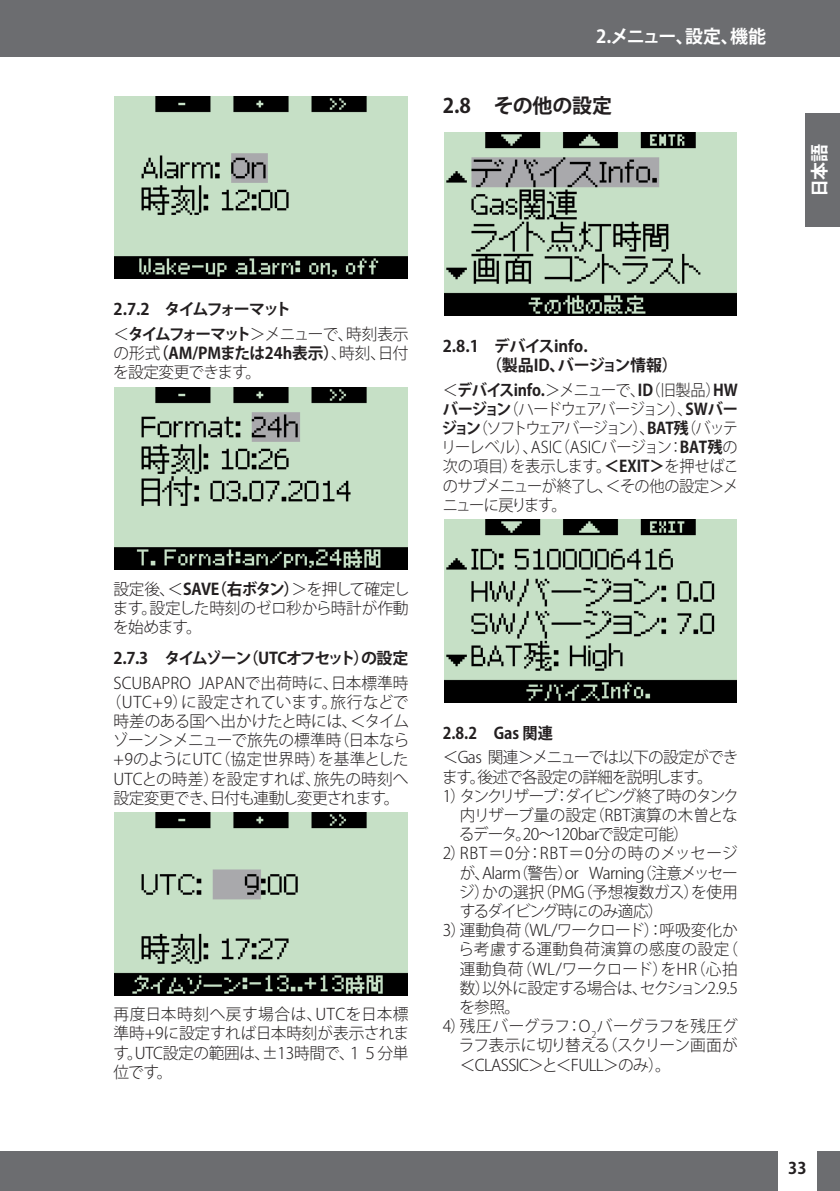
<style>
.page{position:relative;width:840px;height:1191px;background:#fff}
.page>*{position:absolute;margin:0;border:0;box-sizing:border-box;transform-origin:0 0}
.sottotitolo-1{font:700 20px "Koz Go Pro";letter-spacing:-.01em;color:#231f20}
.t1{font:700 18px "Koz Go Pro";letter-spacing:-.04em;color:#fff}
.NORMALE{font:300 16px/19.2px "Koz Go Pro";letter-spacing:-.03em;color:#231f20;text-align:justify}
.NORMALE-2{font:300 16px/19.2px "Koz Go Pro";letter-spacing:-.03em;color:#231f20;text-align:justify;scale:.95 1}
.NORMALE-3{font:300 16px/19.2px "Koz Go Pro";letter-spacing:-.005em;color:#231f20;text-align:center}
.sottotitolo-2{font:700 16px/19.2px "Koz Go Pro";letter-spacing:-.015em;color:#231f20}
.sottotitolo-2-2{font:700 16px "Koz Go Pro";letter-spacing:-.1em;color:#231f20}
.sottotitolo-2-3{font:700 16px "Koz Go Pro";letter-spacing:-.12em;color:#231f20}
.sottotitolo-2-4{font:700 16px "Koz Go Pro";letter-spacing:-.05em;color:#231f20;scale:.95 1}
.sottotitolo-2-5{font:700 16px "Koz Go Pro";letter-spacing:-.05em;color:#231f20}
.s1{font-weight:700}
</style>
<div class="page">
<div style="left:0;top:0;width:839px;height:57px;background:#6c6d70"></div>
<div style="left:0;top:1151px;width:777px;height:40px;background:#6c6d70"></div>
<div style="left:816px;top:1151px;width:23px;height:40px;background:#6c6d70"></div>
<div style="left:805px;top:113px;width:34px;height:114px;background:#6c6d70"></div>
<img style="left:115px;top:96px;width:292px;height:183px">
<img style="left:115px;top:387px;width:292px;height:183px">
<img style="left:115px;top:812px;width:292px;height:183px">
<img style="left:444px;top:133px;width:291px;height:182px">
<img style="left:444px;top:520px;width:291px;height:182px">
<p class="t1" style="left:596px;top:25px;width:171px">2.メニュー、設定、機能</p>
<p class="sottotitolo-1" style="left:442px;top:92px;width:171px">2.8 その他の設定</p>
<p class="t1" style="left:807px;top:197px;width:55px;rotate:-90deg">日本語</p>
<p class="sottotitolo-2-3" style="left:113px;top:299px;width:179px">2.7.2 タイムフォーマット</p>
<p class="NORMALE" style="left:113px;top:325px;width:297px">＜<span class="s1">タイムフォーマット</span>＞メニューで、時刻表示の形式<span class="s1">（AM/PMまたは24h表示）</span>、時刻、日付を設定変更できます。</p>
<p class="NORMALE" style="left:113px;top:579px;width:298px">設定後、＜<span class="s1">SAVE（右ボタン）</span>＞を押して確定します。設定した時刻のゼロ秒から時計が作動を始めます。</p>
<p class="sottotitolo-2-2" style="left:113px;top:647px;width:296px">2.7.3 タイムゾーン（UTCオフセット）の設定</p>
<p class="NORMALE-3" style="left:106px;top:673px;width:305px">SCUBAPRO JAPANで出荷時に、日本標準時（UTC+9）に設定されています。旅行などで時差のある国へ出かけたと時には、＜タイムゾーン＞メニューで旅先の標準時（日本なら+9のようにUTC（協定世界時）を基準とした<br>UTCとの時差）を設定すれば、旅先の時刻へ設定変更でき、日付も連動し変更されます。</p>
<p class="NORMALE" style="left:113px;top:1004px;width:297px">再度日本時刻へ戻す場合は、UTCを日本標準時+9に設定すれば日本時刻が表示されます。UTC設定の範囲は、±13時間で、１５分単位です。</p>
<p class="sottotitolo-2" style="left:486px;top:337px;width:193px;text-indent:-43px">2.8.1 デバイスinfo.<br>（製品ID、バージョン情報）</p>
<p class="NORMALE-2" style="left:441px;top:380px;width:315px">＜<span class="s1">デバイスinfo.</span>＞メニューで、<span class="s1">ID</span>（旧製品）<span class="s1">HWバージョン</span>（ハードウェアバージョン）、<span class="s1">SWバージョン</span>（ソフトウェアバージョン）、<span class="s1">BAT残</span>（バッテリーレベル）、ASIC（ASICバージョン：<span class="s1">BAT残</span>の次の項目）を表示します。<span class="s1">＜EXIT＞</span>を押せばこのサブメニューが終了し、＜その他の設定＞メニューに戻ります。</p>
<p class="sottotitolo-2-4" style="left:442px;top:722px;width:118px">2.8.2 Gas 関連</p>
<p class="NORMALE" style="left:442px;top:748px;width:298px">＜Gas 関連＞メニューでは以下の設定ができます。後述で各設定の詳細を説明します。</p>
<p class="NORMALE" style="left:458px;top:786px;width:281px;text-indent:-16px">1）タンクリザーブ：ダイビング終了時のタンク内リザーブ量の設定（RBT演算の木曽となるデータ。20～120barで設定可能）</p>
<p class="NORMALE" style="left:459px;top:844px;width:280px;text-indent:-17px">2）RBT＝0分：RBT＝0分の時のメッセージが、Alarm（警告）or Warning（注意メッセージ）かの選択（PMG（予想複数ガス）を使用するダイビング時にのみ適応）</p>
<p class="NORMALE" style="left:458px;top:921px;width:281px;text-indent:-16px">3）運動負荷（WL/ワークロード）：呼吸変化から考慮する運動負荷演算の感度の設定（運動負荷（WL/ワークロード）をHR（心拍数）以外に設定する場合は、セクション2.9.5を参照。</p>
<p class="NORMALE" style="left:458px;top:1017px;width:280px;text-indent:-16px">4）残圧バーグラフ：O<sub>2</sub>バーグラフを残圧グラフ表示に切り替える（スクリーン画面が＜CLASSIC＞と＜FULL＞のみ）。</p>
<p class="sottotitolo-2-5" style="left:787px;top:1157px;width:20px">33</p>
</div>
